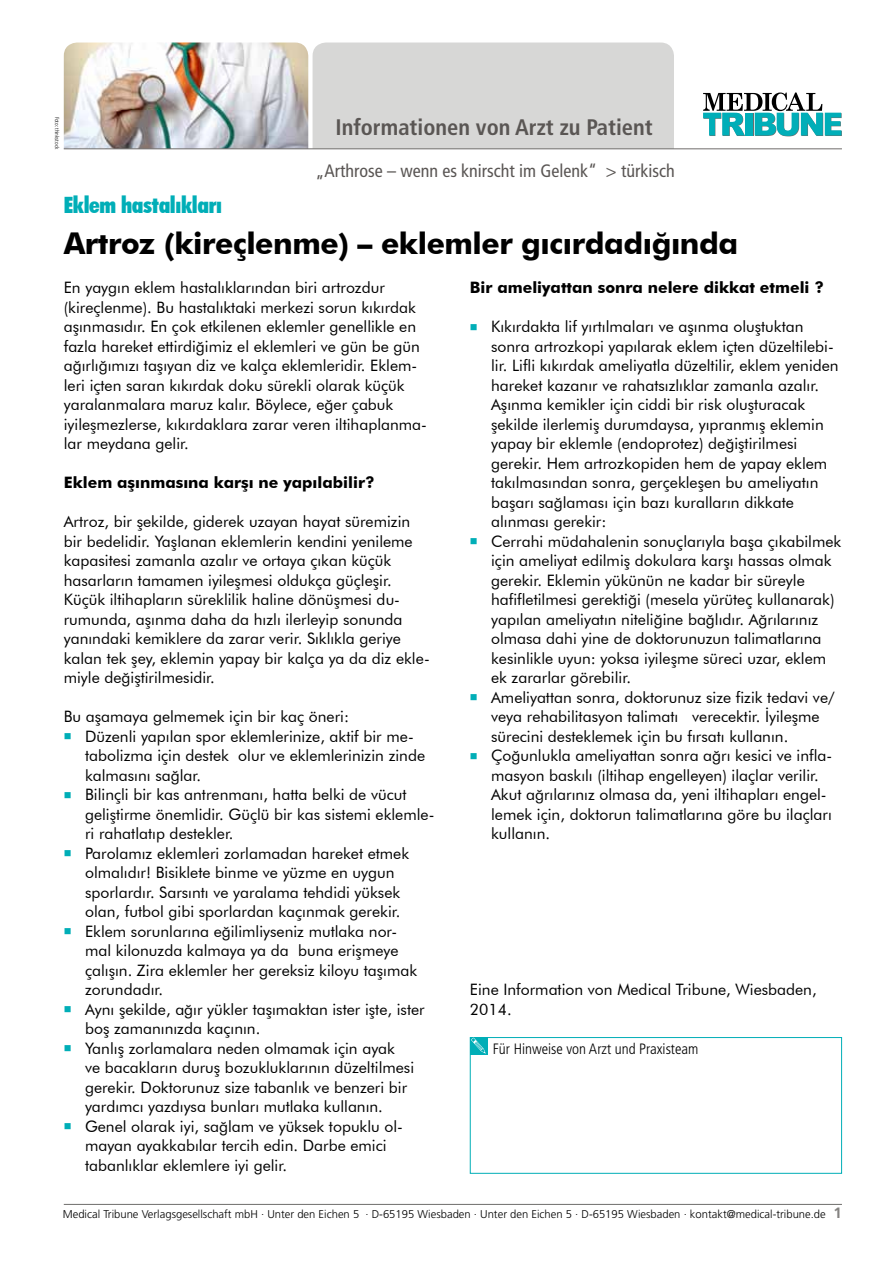
<style>
.page{position:relative;width:893px;height:1263px;background:#fff}
.page>*{position:absolute;margin:0;border:0;box-sizing:border-box;transform-origin:0 0}
.t1{font:700 30px "Futura BT";letter-spacing:-.015em;color:#000}
.t2{font:700 condensed 22.5px "Frutiger";color:#5a5654}
.t3{font:900 condensed 22.5px "Futura BT";letter-spacing:-.015em;color:#00aeb7}
.t4{font:condensed 18px "Frutiger";color:#5a5654}
.t5{font:15.75px/19.5px "Futura BT";color:#000}
.t6{font:700 15.75px "Futura BT";color:#000}
.t7{font:300 condensed 15px "Frutiger";color:#000}
.t8{font:300 11.25px "Frutiger";color:#000}
.t9{font:300 condensed 5.55px "Frutiger";color:#000}
.s1{color:#00aeb7}
.s2{font-weight:700;font-size:15px;color:#858381}
</style>
<div class="page">
<img style="left:64px;top:43px;width:244px;height:105px">
<div style="left:312px;top:43px;width:362px;height:105px;background:#d7d7d6"></div>
<svg style="left:703px;top:93px;width:139px;height:43px"></svg>
<hr style="left:64px;top:148px;width:778px;height:1px;background:#6f6d6b">
<hr style="left:64px;top:1204px;width:778px;height:1px;background:#6f6d6b">
<div style="left:470px;top:1037px;width:372px;height:137px;border:1px solid #00aeb7"></div>
<div style="left:470px;top:1037px;width:17px;height:17px;background:#00aeb7"></div>
<svg style="left:471px;top:1038px;width:15px;height:16px"></svg>
<p class="t9" style="left:60px;top:117px;width:34px;rotate:90deg">Foto: thinkstock</p>
<h2 class="t2" style="left:335px;top:114px;width:319px">Informationen von Arzt zu Patient</h2>
<p class="t4" style="left:315px;top:160px;width:361px">„Arthrose – wenn es knirscht im Gelenk“ &gt; türkisch</p>
<h2 class="t3" style="left:64px;top:191px;width:160px">Eklem hastalıkları</h2>
<h1 class="t1" style="left:64px;top:225px;width:676px">Artroz (kireçlenme) – eklemler gıcırdadığında</h1>
<p class="t5" style="left:64px;top:278px;width:365px">En yaygın eklem hastalıklarından biri artrozdur (kireçlenme). Bu hastalıktaki merkezi sorun kıkırdak aşınmasıdır. En çok etkilenen eklemler genellikle en fazla hareket ettirdiğimiz el eklemleri ve gün be gün ağırlığımızı taşıyan diz ve kalça eklemleridir. Eklem&shy;leri içten saran kıkırdak doku sürekli olarak küçük yaralanmalara maruz kalır. Böylece, eğer çabuk iyileşmezlerse, kıkırdaklara zarar veren iltihaplanma&shy;lar meydana gelir.</p>
<p class="t6" style="left:64px;top:473px;width:312px">Eklem aşınmasına karşı ne yapılabilir?</p>
<p class="t5" style="left:64px;top:512px;width:368px">Artroz, bir şekilde, giderek uzayan hayat süremizin bir bedelidir. Yaşlanan eklemlerin kendini yenileme kapasitesi zamanla azalır ve ortaya çıkan küçük hasarların tamamen iyileşmesi oldukça güçleşir.<br>Küçük iltihapların süreklilik haline dönüşmesi du&shy;rumunda, aşınma daha da hızlı ilerleyip sonunda yanındaki kemiklere da zarar verir. Sıklıkla geriye kalan tek şey, eklemin yapay bir kalça ya da diz ekle&shy;miyle değiştirilmesidir.</p>
<p class="t5" style="left:64px;top:707px;width:287px">Bu aşamaya gelmemek için bir kaç öneri:</p>
<p class="t5" style="left:85px;top:726px;width:342px;text-indent:-21px"><span class="s1">■</span> Düzenli yapılan spor eklemlerinize, aktif bir me&shy;tabolizma için destek olur ve eklemlerinizin zinde kalmasını sağlar.</p>
<p class="t5" style="left:85px;top:785px;width:351px;text-indent:-21px"><span class="s1">■</span> Bilinçli bir kas antrenmanı, hatta belki de vücut geliştirme önemlidir. Güçlü bir kas sistemi eklemle&shy;ri rahatlatıp destekler.</p>
<p class="t5" style="left:85px;top:843px;width:326px;text-indent:-21px"><span class="s1">■</span> Parolamız eklemleri zorlamadan hareket etmek olmalıdır! Bisiklete binme ve yüzme en uygun sporlardır. Sarsıntı ve yaralama tehdidi yüksek olan, futbol gibi sporlardan kaçınmak gerekir.</p>
<p class="t5" style="left:85px;top:921px;width:334px;text-indent:-21px"><span class="s1">■</span> Eklem sorunlarına eğilimliyseniz mutlaka nor&shy;mal kilonuzda kalmaya ya da buna erişmeye çalışın. Zira eklemler her gereksiz kiloyu taşımak zorundadır.</p>
<p class="t5" style="left:85px;top:999px;width:341px;text-indent:-21px"><span class="s1">■</span> Aynı şekilde, ağır yükler taşımaktan ister işte, ister boş zamanınızda kaçının.</p>
<p class="t5" style="left:85px;top:1038px;width:331px;text-indent:-21px"><span class="s1">■</span> Yanlış zorlamalara neden olmamak için ayak<br>ve bacakların duruş bozukluklarının düzeltilmesi gerekir. Doktorunuz size tabanlık ve benzeri bir yardımcı yazdıysa bunları mutlaka kullanın.</p>
<p class="t5" style="left:85px;top:1116px;width:319px;text-indent:-21px"><span class="s1">■</span> Genel olarak iyi, sağlam ve yüksek topuklu ol&shy;mayan ayakkabılar tercih edin. Darbe emici tabanlıklar eklemlere iyi gelir.</p>
<p class="t6" style="left:470px;top:278px;width:356px">Bir ameliyattan sonra nelere dikkat etmeli ?</p>
<p class="t5" style="left:491px;top:317px;width:349px;text-indent:-21px"><span class="s1">■</span> Kıkırdakta lif yırtılmaları ve aşınma oluştuktan sonra artrozkopi yapılarak eklem içten düzeltilebi&shy;lir. Lifli kıkırdak ameliyatla düzeltilir, eklem yeniden hareket kazanır ve rahatsızlıklar zamanla azalır.<br>Aşınma kemikler için ciddi bir risk oluşturacak şekilde ilerlemiş durumdaysa, yıpranmış eklemin yapay bir eklemle (endoprotez) değiştirilmesi gerekir. Hem artrozkopiden hem de yapay eklem takılmasından sonra, gerçekleşen bu ameliyatın başarı sağlaması için bazı kuralların dikkate alınması gerekir:</p>
<p class="t5" style="left:491px;top:531px;width:352px;text-indent:-21px"><span class="s1">■</span> Cerrahi müdahalenin sonuçlarıyla başa çıkabilmek için ameliyat edilmiş dokulara karşı hassas olmak gerekir. Eklemin yükünün ne kadar bir süreyle hafifletilmesi gerektiği (mesela yürüteç kullanarak) yapılan ameliyatın niteliğine bağlıdır. Ağrılarınız olmasa dahi yine de doktorunuzun talimatlarına kesinlikle uyun: yoksa iyileşme süreci uzar, eklem ek zararlar görebilir.</p>
<p class="t5" style="left:491px;top:687px;width:345px;text-indent:-21px"><span class="s1">■</span> Ameliyattan sonra, doktorunuz size fizik tedavi ve/ veya rehabilitasyon talimatı verecektir. İyileşme sürecini desteklemek için bu fırsatı kullanın.</p>
<p class="t5" style="left:491px;top:746px;width:343px;text-indent:-21px"><span class="s1">■</span> Çoğunlukla ameliyattan sonra ağrı kesici ve infla&shy;masyon baskılı (iltihap engelleyen) ilaçlar verilir.<br>Akut ağrılarınız olmasa da, yeni iltihapları engel&shy;lemek için, doktorun talimatlarına göre bu ilaçları kullanın.</p>
<p class="t5" style="left:470px;top:980px;width:348px">Eine Information von Medical Tribune, Wiesbaden,<br>2014.</p>
<p class="t7" style="left:493px;top:1041px;width:207px">Für Hinweise von Arzt und Praxisteam</p>
<p class="t8" style="left:63px;top:1208px;width:781px">Medical Tribune Verlagsgesellschaft mbH · Unter den Eichen 5 · D-65195 Wiesbaden · Unter den Eichen 5 · D-65195 Wiesbaden · kontakt@medical-tribune.de <span class="s2">1</span></p>
</div>
